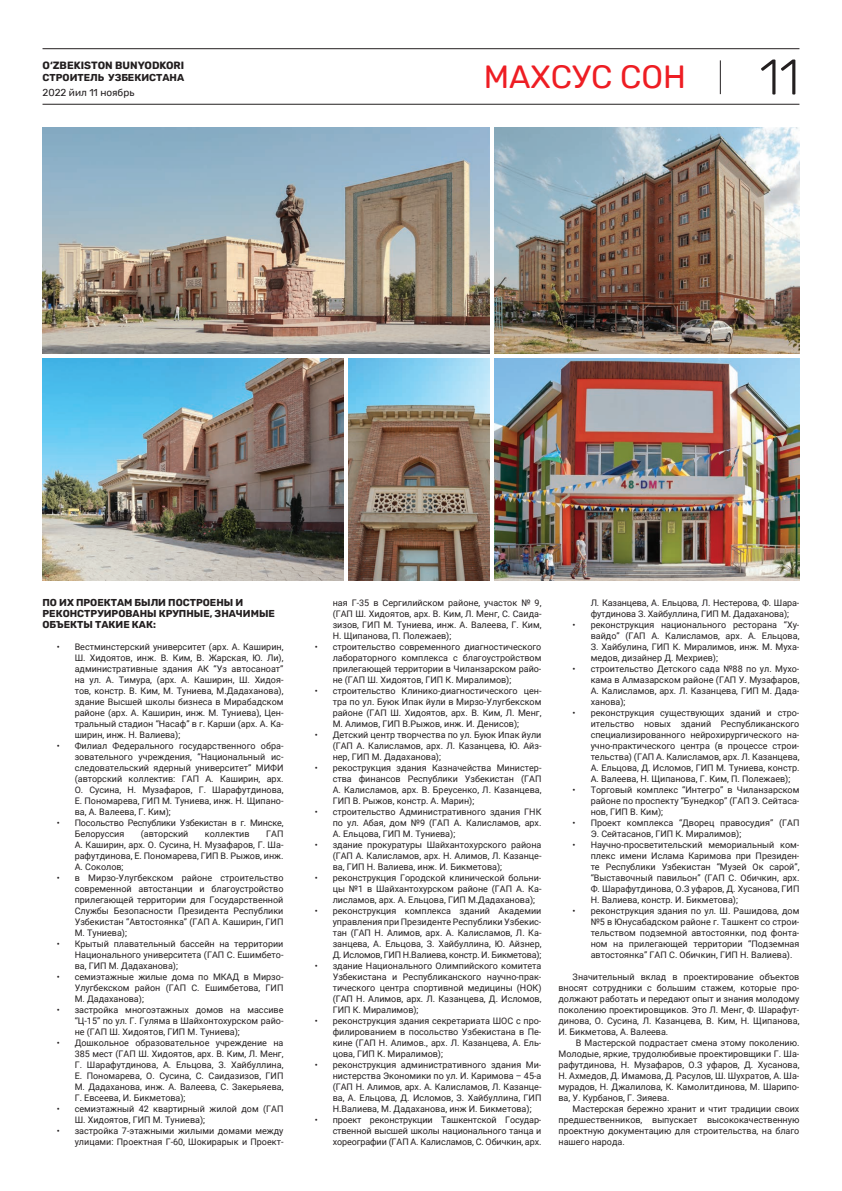
<style>
.page{position:relative;width:842px;height:1191px;background:#fff}
.page>*{position:absolute;margin:0;border:0;box-sizing:border-box;transform-origin:0 0}
.t1{font:300 50px "Rubik";color:#231f20}
.t2{font:32px "Rubik";color:#ee1d23}
.t3{font:700 10.5px "Rubik";color:#231f20}
.t4{font:700 10px/11px "Rubik";color:#231f20}
.t5{font:10px "Rubik";color:#231f20}
.t6{font:9px/11px "Roboto";color:#231f20;text-align:justify}
.t7{font:9px/11px "Roboto";letter-spacing:-.02em;color:#231f20}
</style>
<div class="page">
<hr style="left:43px;top:48px;width:756px;height:1px;background:#231f20">
<hr style="left:43px;top:104px;width:756px;height:1px;background:#231f20">
<hr style="left:720px;top:60px;width:1px;height:34px;background:#231f20">
<img style="left:43px;top:128px;width:447px;height:225px">
<img style="left:43px;top:358px;width:301px;height:222px">
<img style="left:349px;top:358px;width:141px;height:222px">
<img style="left:495px;top:128px;width:304px;height:225px">
<img style="left:495px;top:358px;width:304px;height:222px">
<p class="t3" style="left:43px;top:59px;width:143px">O‘ZBEKISTON BUNYODKORI</p>
<p class="t4" style="left:43px;top:72px;width:143px">СТРОИТЕЛЬ УЗБЕКИСТАНА</p>
<p class="t5" style="left:43px;top:87px;width:93px">2022 йил 11 ноябрь</p>
<h2 class="t2" style="left:484px;top:59px;width:204px">МАХСУС СОН</h2>
<h1 class="t1" style="left:760px;top:49px;width:41px">11</h1>
<p class="t4" style="left:43px;top:597px;width:234px">ПО ИХ ПРОЕКТАМ БЫЛИ ПОСТРОЕНЫ И<br>РЕКОНСТРУИРОВАНЫ КРУПНЫЕ, ЗНАЧИМЫЕ<br>ОБЪЕКТЫ ТАКИЕ КАК:</p>
<p class="t6" style="left:75px;top:641px;width:210px;text-indent:-18px">• Вестминстерский университет (арх. А. Каширин, Ш. Хидоятов, инж. В. Ким, В. Жарская, Ю. Ли), административные здания АК “Уз автосаноат” на ул. А. Тимура, (арх. А. Каширин, Ш. Хидоя&shy;тов, констр. В. Ким, М. Туниева, М.Дадаханова), здание Высшей школы бизнеса в Мирабадском районе (арх. А. Каширин, инж. М. Туниева), Цен&shy;тральный стадион “Насаф” в г. Карши (арх. А. Ка&shy;ширин, инж. Н. Валиева);</p>
<p class="t6" style="left:75px;top:740px;width:210px;text-indent:-18px">• Филиал Федерального государственного обра&shy;зовательного учреждения, “Национальный ис&shy;следовательский ядерный университет” МИФИ (авторский коллектив: ГАП А. Каширин, арх.<br>О. Сусина, Н. Музафаров, Г. Шарафутдинова, Е. Пономарева, ГИП М. Туниева, инж. Н. Щипано&shy;ва, А. Валеева, Г. Ким);</p>
<p class="t7" style="left:75px;top:817px;width:210px;text-indent:-18px">• Посольство Республики Узбекистан в г. Минске,<br>Белоруссия</p>
<p class="t6" style="left:141px;top:828px;width:49px">(авторский</p>
<p class="t6" style="left:205px;top:828px;width:46px">коллектив</p>
<p class="t6" style="left:75px;top:828px;width:210px;text-indent:191px">ГАП А. Каширин, арх. О. Сусина, Н. Музафаров, Г. Ша&shy;рафутдинова, Е. Пономарева, ГИП В. Рыжов, инж.<br>А. Соколов;</p>
<p class="t6" style="left:75px;top:872px;width:210px;text-indent:-18px">• в Мирзо-Улугбекском районе строительство современной автостанции и благоустройство прилегающей территории для Государственной Службы Безопасности Президента Республики Узбекистан “Автостоянка” (ГАП А. Каширин, ГИП М. Туниева);</p>
<p class="t6" style="left:75px;top:938px;width:210px;text-indent:-18px">• Крытый плавательный бассейн на территории Национального университета (ГАП С. Ешимбето&shy;ва, ГИП М. Дадаханова);</p>
<p class="t6" style="left:75px;top:971px;width:210px;text-indent:-18px">• семиэтажные жилые дома по МКАД в Мирзо-Улугбекском район (ГАП С. Ешимбетова, ГИП М. Дадаханова);</p>
<p class="t6" style="left:75px;top:1004px;width:210px;text-indent:-18px">• застройка многоэтажных домов на массиве “Ц-15” по ул. Г. Гуляма в Шайхонтохурском райо&shy;не (ГАП Ш. Хидоятов, ГИП М. Туниева);</p>
<p class="t6" style="left:75px;top:1037px;width:210px;text-indent:-18px">• Дошкольное образовательное учреждение на 385 мест (ГАП Ш. Хидоятов, арх. В. Ким, Л. Менг, Г. Шарафутдинова, А. Ельцова, З. Хайбуллина, Е. Пономарева, О. Сусина, С. Саидазизов, ГИП М. Дадаханова, инж. А. Валеева, С. Закерьяева, Г. Евсеева, И. Бикметова);</p>
<p class="t6" style="left:75px;top:1103px;width:210px;text-indent:-18px">• семиэтажный 42 квартирный жилой дом (ГАП<br>Ш. Хидоятов, ГИП М. Туниева);</p>
<p class="t6" style="left:57px;top:1125px;width:228px;text-align:right">• застройка 7-этажными жилыми домами между улицами: Проектная Г-60, Шокирарык и Проект-</p>
<p class="t6" style="left:333px;top:597px;width:210px">ная Г-35 в Сергилийском районе, участок № 9, (ГАП Ш. Хидоятов, арх. В. Ким, Л. Менг, С. Саида&shy;зизов, ГИП М. Туниева, инж. А. Валеева, Г. Ким, Н. Щипанова, П. Полежаев);</p>
<p class="t6" style="left:333px;top:641px;width:210px;text-indent:-18px">• строительство современного диагностического лабораторного комплекса с благоустройством прилегающей территории в Чиланзарском райо&shy;не (ГАП Ш. Хидоятов, ГИП К. Миралимов);</p>
<p class="t6" style="left:333px;top:685px;width:210px;text-indent:-18px">• строительство Клинико-диагностического цен&shy;тра по ул. Буюк Ипак йули в Мирзо-Улугбекском районе (ГАП Ш. Хидоятов, арх. В. Ким, Л. Менг, М. Алимов, ГИП В.Рыжов, инж. И. Денисов);</p>
<p class="t6" style="left:333px;top:729px;width:210px;text-indent:-18px">• Детский центр творчества по ул. Буюк Ипак йули (ГАП А. Калисламов, арх. Л. Казанцева, Ю. Айз&shy;нер, ГИП М. Дадаханова);</p>
<p class="t6" style="left:333px;top:762px;width:210px;text-indent:-18px">• рекострукция здания Казначейства Министер&shy;ства финансов Республики Узбекистан (ГАП А. Калисламов, арх. В. Бреусенко, Л. Казанцева, ГИП В. Рыжов, констр. А. Марин);</p>
<p class="t6" style="left:333px;top:806px;width:210px;text-indent:-18px">• строительство Административного здания ГНК по ул. Абая, дом №9 (ГАП А. Калисламов, арх.<br>А. Ельцова, ГИП М. Туниева);</p>
<p class="t6" style="left:333px;top:839px;width:210px;text-indent:-18px">• здание прокуратуры Шайхантохурского района (ГАП А. Калисламов, арх. Н. Алимов, Л. Казанце&shy;ва, ГИП Н. Валиева, инж. И. Бикметова);</p>
<p class="t6" style="left:333px;top:872px;width:210px;text-indent:-18px">• реконструкция Городской клинической больни&shy;цы №1 в Шайхантохурском районе (ГАП А. Ка&shy;лисламов, арх. А. Ельцова, ГИП М.Дадаханова);</p>
<p class="t6" style="left:333px;top:905px;width:210px;text-indent:-18px">• реконструкция комплекса зданий Академии управления при Президенте Республики Узбекис&shy;тан (ГАП Н. Алимов, арх. А. Калисламов, Л. Ка&shy;занцева, А. Ельцова, З. Хайбуллина, Ю. Айзнер, Д. Исломов, ГИП Н.Валиева, констр. И. Бикметова);</p>
<p class="t6" style="left:333px;top:960px;width:210px;text-indent:-18px">• здание Национального Олимпийского комитета Узбекистана и Республиканского научно-прак&shy;тического центра спортивной медицины (НОК) (ГАП Н. Алимов, арх. Л. Казанцева, Д. Исломов, ГИП К. Миралимов);</p>
<p class="t6" style="left:333px;top:1015px;width:210px;text-indent:-18px">• реконструкция здания секретариата ШОС с про&shy;филированием в посольство Узбекистана в Пе&shy;кине (ГАП Н. Алимов., арх. Л. Казанцева, А. Ель&shy;цова, ГИП К. Миралимов);</p>
<p class="t6" style="left:333px;top:1059px;width:210px;text-indent:-18px">• реконструкция административного здания Ми&shy;нистерства Экономики по ул. И. Каримова – 45-а (ГАП Н. Алимов, арх. А. Калисламов, Л. Казанце&shy;ва, А. Ельцова, Д. Исломов, З. Хайбуллина, ГИП Н.Валиева, М. Дадаханова, инж И. Бикметова);</p>
<p class="t6" style="left:333px;top:1114px;width:210px;text-indent:-18px">• проект реконструкции Ташкентской Государ&shy;ственной высшей школы национального танца и хореографии (ГАП А. Калисламов, С. Обичкин, арх.</p>
<p class="t6" style="left:591px;top:597px;width:210px">Л. Казанцева, А. Ельцова, Л. Нестерова, Ф. Шара&shy;футдинова З. Хайбуллина, ГИП М. Дадаханова);</p>
<p class="t6" style="left:591px;top:619px;width:210px;text-indent:-18px">• реконструкция национального ресторана “Ху&shy;вайдо” (ГАП А. Калисламов, арх. А. Ельцова, З. Хайбулина, ГИП К. Миралимов, инж. М. Муха&shy;медов, дизайнер Д. Мехриев);</p>
<p class="t6" style="left:591px;top:663px;width:210px;text-indent:-18px">• строительство Детского сада №88 по ул. Мухо&shy;кама в Алмазарском районе (ГАП У. Музафаров, А. Калисламов, арх. Л. Казанцева, ГИП М. Дада&shy;ханова);</p>
<p class="t6" style="left:591px;top:707px;width:210px;text-indent:-18px">• реконструкция существующих зданий и стро&shy;ительство новых зданий Республиканского специализированного нейрохирургического на&shy;учно-практического центра (в процессе строи&shy;тельства) (ГАП А. Калисламов, арх. Л. Казанцева, А. Ельцова, Д. Исломов, ГИП М. Туниева, констр.<br>А. Валеева, Н. Щипанова, Г. Ким, П. Полежаев);</p>
<p class="t6" style="left:591px;top:784px;width:210px;text-indent:-18px">• Торговый комплекс “Интегро” в Чиланзарском районе по проспекту “Бунедкор” (ГАП Э. Сейтаса&shy;нов, ГИП В. Ким);</p>
<p class="t6" style="left:591px;top:817px;width:210px;text-indent:-18px">• Проект комплекса “Дворец правосудия” (ГАП<br>Э. Сейтасанов, ГИП К. Миралимов);</p>
<p class="t6" style="left:591px;top:839px;width:210px;text-indent:-18px">• Научно-просветительский мемориальный ком&shy;плекс имени Ислама Каримова при Президен&shy;те Республики Узбекистан “Музей Ок сарой”, “Выставочный павильон” (ГАП С. Обичкин, арх.<br>Ф. Шарафутдинова, О.З уфаров, Д. Хусанова, ГИП Н. Валиева, констр. И. Бикметова);</p>
<p class="t6" style="left:591px;top:905px;width:210px;text-indent:-18px">• реконструкция здания по ул. Ш. Рашидова, дом №5 в Юнусабадском районе г. Ташкент со строи&shy;тельством подземной автостоянки, под фонта&shy;ном на прилегающей территории “Подземная автостоянка” ГАП С. Обичкин, ГИП Н. Валиева).</p>
<p class="t6" style="left:558px;top:971px;width:242px;text-indent:14px">Значительный вклад в проектирование объектов вносят сотрудники с большим стажем, которые про&shy;должают работать и передают опыт и знания молодому поколению проектировщиков. Это Л. Менг, Ф. Шарафут&shy;динова, О. Сусина, Л. Казанцева, В. Ким, Н. Щипанова, И. Бикметова, А. Валеева.</p>
<p class="t6" style="left:558px;top:1037px;width:242px;text-indent:17px">В Мастерской подрастает смена этому поколению.<br>Молодые, яркие, трудолюбивые проектировщики Г. Ша&shy;рафутдинова, Н. Музафаров, О.З уфаров, Д. Хусанова, Н. Ахмедов, Д. Имамова, Д. Расулов, Ш. Шухратов, А. Ша&shy;мурадов, Н. Джалилова, К. Камолитдинова, М. Шарипо&shy;ва, У. Курбанов, Г. Зияева.</p>
<p class="t6" style="left:558px;top:1103px;width:242px;text-indent:14px">Мастерская бережно хранит и чтит традиции своих предшественников, выпускает высококачественную проектную документацию для строительства, на благо нашего народа.</p>
</div>
